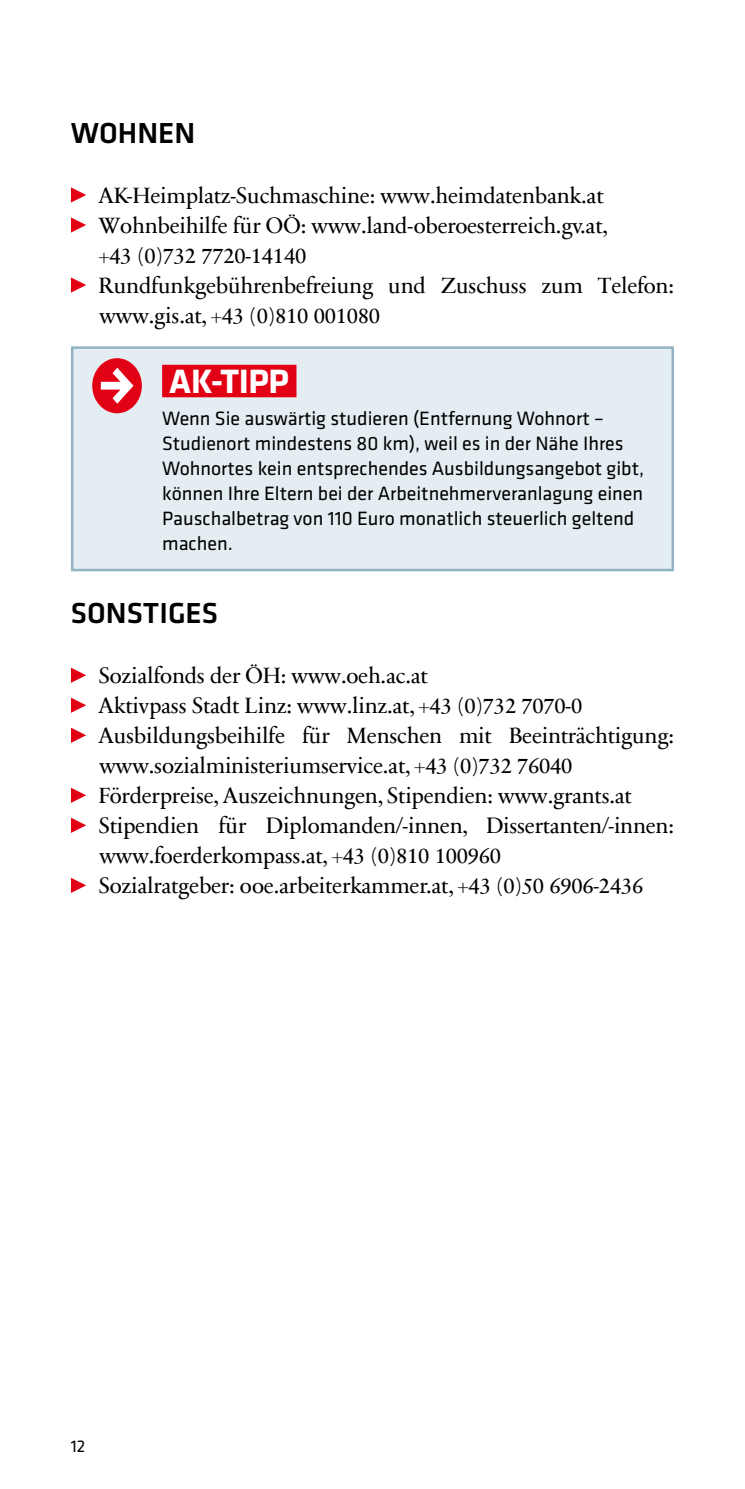
<style>
.page{position:relative;width:745px;height:1489px;background:#fff}
.page>*{position:absolute;margin:0;border:0;box-sizing:border-box;transform-origin:0 0}
.t1{font:700 35px "Klavika Basic";letter-spacing:-.005em;color:#fff}
.t2{font:500 30px "Klavika Basic";color:#000}
.t3{font:22.5px/30px "Sabon Next Com";letter-spacing:-.01em;color:#000}
.t4{font:20px/25px "Klavika Basic";color:#000}
.t5{font:17.5px "Klavika Basic";color:#000}
</style>
<div class="page">
<svg style="left:71px;top:187px;width:15px;height:15px"></svg>
<svg style="left:71px;top:217px;width:15px;height:16px"></svg>
<svg style="left:71px;top:277px;width:15px;height:16px"></svg>
<svg style="left:71px;top:667px;width:15px;height:16px"></svg>
<svg style="left:71px;top:697px;width:15px;height:16px"></svg>
<svg style="left:71px;top:727px;width:15px;height:16px"></svg>
<svg style="left:71px;top:787px;width:15px;height:16px"></svg>
<svg style="left:71px;top:817px;width:15px;height:16px"></svg>
<svg style="left:71px;top:877px;width:15px;height:16px"></svg>
<div style="left:72px;top:347px;width:600px;height:223px;background:#e4edf1"></div>
<div style="left:162px;top:365px;width:134px;height:32px;background:#e20015"></div>
<div style="left:71px;top:346px;width:602px;height:225px;border:2px solid #91b2c1"></div>
<div style="left:92px;top:358px;width:50px;height:55px;background:#e20015;border-radius:50%"></div>
<svg style="left:101px;top:368px;width:32px;height:35px"></svg>
<h2 class="t2" style="left:71px;top:112px;width:126px">WOHNEN</h2>
<p class="t3" style="left:98px;top:179px;width:576px">AK-Heimplatz-Suchmaschine: www.heimdatenbank.at Wohnbeihilfe für OÖ: www.land-oberoesterreich.gv.at,<br>+43 (0)732 7720-14140<br>Rundfunkgebührenbefreiung und Zuschuss zum Telefon: www.gis.at, +43 (0)810 001080</p>
<h1 class="t1" style="left:169px;top:356px;width:121px">AK-TIPP</h1>
<p class="t4" style="left:162px;top:405px;width:483px">Wenn Sie auswärtig studieren (Entfernung Wohnort – Studienort mindestens 80 km), weil es in der Nähe Ihres Wohnortes kein entsprechendes Ausbildungsangebot gibt, können Ihre Eltern bei der Arbeitnehmerveranlagung einen Pauschalbetrag von 110 Euro monatlich steuerlich geltend machen.</p>
<h2 class="t2" style="left:71px;top:592px;width:148px">SONSTIGES</h2>
<p class="t3" style="left:98px;top:659px;width:576px">Sozialfonds der ÖH: www.oeh.ac.at<br>Aktivpass Stadt Linz: www.linz.at, +43 (0)732 7070-0<br>Ausbildungsbeihilfe für Menschen mit Beeinträchtigung: www.sozialministeriumservice.at, +43 (0)732 76040<br>Förderpreise, Auszeichnungen, Stipendien: www.grants.at Stipendien für Diplomanden/-innen, Dissertanten/-innen: www.foerderkompass.at, +43 (0)810 100960<br>Sozialratgeber: ooe.arbeiterkammer.at, +43 (0)50 6906-2436</p>
<p class="t5" style="left:71px;top:1434px;width:16px">12</p>
</div>
